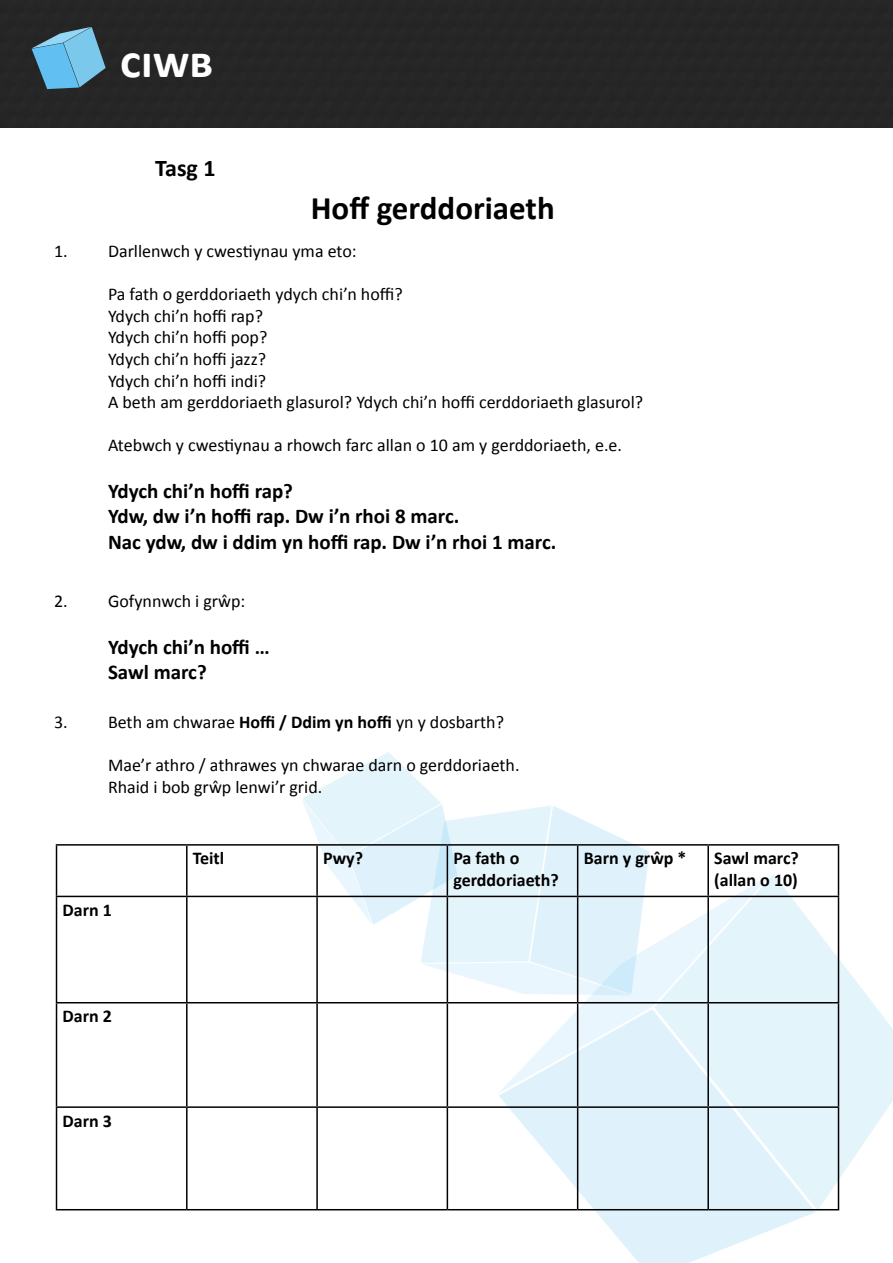
<style>
.page{position:relative;width:893px;height:1263px;background:#fff}
.page>*{position:absolute;margin:0;border:0;box-sizing:border-box;transform-origin:0 0}
.t1{font:700 45px "Calibri";color:#fff}
.t2{font:700 33px "Calibri";color:#000}
.t3{font:700 24px "Calibri";color:#000}
.t4{font:700 21px/25.2px "Calibri";color:#000}
.t5{font:18px/21.6px "Calibri";color:#000}
.t6{font:700 18px/21.6px "Calibri";color:#000}
.s1{font-weight:700}
</style>
<div class="page">
<img style="left:293px;top:752px;width:600px;height:511px">
<div style="left:0;top:0;width:893px;height:128px;background:#262626"></div>
<svg style="left:32px;top:27px;width:74px;height:62px;background:#5992af"></svg>
<hr style="left:56px;top:844px;width:131px;height:2px;background:#000">
<hr style="left:56px;top:846px;width:1px;height:50px;background:#000">
<hr style="left:187px;top:844px;width:130px;height:2px;background:#000">
<hr style="left:186px;top:846px;width:2px;height:50px;background:#000">
<hr style="left:317px;top:844px;width:130px;height:2px;background:#000">
<hr style="left:316px;top:846px;width:2px;height:50px;background:#000">
<hr style="left:447px;top:844px;width:131px;height:2px;background:#000">
<hr style="left:447px;top:846px;width:1px;height:50px;background:#000">
<hr style="left:578px;top:844px;width:130px;height:2px;background:#000">
<hr style="left:577px;top:846px;width:1px;height:50px;background:#000">
<hr style="left:708px;top:844px;width:131px;height:2px;background:#000">
<hr style="left:707px;top:846px;width:2px;height:50px;background:#000">
<hr style="left:838px;top:846px;width:1px;height:50px;background:#000">
<hr style="left:56px;top:896px;width:131px;height:1px;background:#000">
<hr style="left:56px;top:897px;width:1px;height:105px;background:#000">
<hr style="left:187px;top:896px;width:130px;height:1px;background:#000">
<hr style="left:186px;top:897px;width:2px;height:105px;background:#000">
<hr style="left:317px;top:896px;width:130px;height:1px;background:#000">
<hr style="left:316px;top:897px;width:2px;height:105px;background:#000">
<hr style="left:447px;top:896px;width:131px;height:1px;background:#000">
<hr style="left:447px;top:897px;width:1px;height:105px;background:#000">
<hr style="left:578px;top:896px;width:130px;height:1px;background:#000">
<hr style="left:577px;top:897px;width:1px;height:105px;background:#000">
<hr style="left:708px;top:896px;width:131px;height:1px;background:#000">
<hr style="left:707px;top:897px;width:2px;height:105px;background:#000">
<hr style="left:838px;top:897px;width:1px;height:105px;background:#000">
<hr style="left:56px;top:1002px;width:131px;height:1px;background:#000">
<hr style="left:56px;top:1003px;width:1px;height:103px;background:#000">
<hr style="left:187px;top:1002px;width:130px;height:1px;background:#000">
<hr style="left:186px;top:1003px;width:2px;height:103px;background:#000">
<hr style="left:317px;top:1002px;width:130px;height:1px;background:#000">
<hr style="left:316px;top:1003px;width:2px;height:103px;background:#000">
<hr style="left:447px;top:1002px;width:131px;height:1px;background:#000">
<hr style="left:447px;top:1003px;width:1px;height:103px;background:#000">
<hr style="left:578px;top:1002px;width:130px;height:1px;background:#000">
<hr style="left:577px;top:1003px;width:1px;height:103px;background:#000">
<hr style="left:708px;top:1002px;width:131px;height:1px;background:#000">
<hr style="left:707px;top:1003px;width:2px;height:103px;background:#000">
<hr style="left:838px;top:1003px;width:1px;height:103px;background:#000">
<hr style="left:56px;top:1106px;width:131px;height:2px;background:#000">
<hr style="left:56px;top:1108px;width:1px;height:101px;background:#000">
<hr style="left:187px;top:1106px;width:130px;height:2px;background:#000">
<hr style="left:186px;top:1108px;width:2px;height:101px;background:#000">
<hr style="left:317px;top:1106px;width:130px;height:2px;background:#000">
<hr style="left:316px;top:1108px;width:2px;height:101px;background:#000">
<hr style="left:447px;top:1106px;width:131px;height:2px;background:#000">
<hr style="left:447px;top:1108px;width:1px;height:101px;background:#000">
<hr style="left:578px;top:1106px;width:130px;height:2px;background:#000">
<hr style="left:577px;top:1108px;width:1px;height:101px;background:#000">
<hr style="left:708px;top:1106px;width:131px;height:2px;background:#000">
<hr style="left:707px;top:1108px;width:2px;height:101px;background:#000">
<hr style="left:838px;top:1108px;width:1px;height:101px;background:#000">
<hr style="left:56px;top:1209px;width:131px;height:1px;background:#000">
<hr style="left:187px;top:1209px;width:130px;height:1px;background:#000">
<hr style="left:317px;top:1209px;width:130px;height:1px;background:#000">
<hr style="left:447px;top:1209px;width:131px;height:1px;background:#000">
<hr style="left:578px;top:1209px;width:130px;height:1px;background:#000">
<hr style="left:708px;top:1209px;width:131px;height:1px;background:#000">
<h1 class="t1" style="left:120px;top:34px;width:95px">ciwb</h1>
<h3 class="t3" style="left:155px;top:153px;width:62px">Tasg 1</h3>
<h2 class="t2" style="left:311px;top:187px;width:245px">Hoff gerddoriaeth</h2>
<p class="t5" style="left:54px;top:240px;width:304px">1. Darllenwch y cwestiynau yma eto:</p>
<p class="t5" style="left:108px;top:283px;width:537px">Pa fath o gerddoriaeth ydych chi’n hoffi?<br>Ydych chi’n hoffi rap?<br>Ydych chi’n hoffi pop?<br>Ydych chi’n hoffi jazz?<br>Ydych chi’n hoffi indi?<br>A beth am gerddoriaeth glasurol? Ydych chi’n hoffi cerddoriaeth glasurol?</p>
<p class="t5" style="left:108px;top:435px;width:516px">Atebwch y cwestiynau a rhowch farc allan o 10 am y gerddoriaeth, e.e.</p>
<p class="t4" style="left:108px;top:479px;width:450px">Ydych chi’n hoffi rap?<br>Ydw, dw i’n hoffi rap. Dw i’n rhoi 8 marc.<br>Nac ydw, dw i ddim yn hoffi rap. Dw i’n rhoi 1 marc.</p>
<p class="t5" style="left:54px;top:590px;width:193px">2. Gofynnwch i grŵp:</p>
<p class="t4" style="left:108px;top:634px;width:163px">Ydych chi’n hoffi …<br>Sawl marc?</p>
<p class="t5" style="left:54px;top:711px;width:451px">3. Beth am chwarae <span class="s1">Hoffi / Ddim yn hoffi</span> yn y dosbarth?</p>
<p class="t5" style="left:108px;top:754px;width:413px">Mae’r athro / athrawes yn chwarae darn o gerddoriaeth.<br>Rhaid i bob grŵp lenwi’r grid.</p>
<p class="t6" style="left:63px;top:899px;width:51px">Darn 1</p>
<p class="t6" style="left:63px;top:1005px;width:51px">Darn 2</p>
<p class="t6" style="left:63px;top:1110px;width:51px">Darn 3</p>
<p class="t6" style="left:193px;top:847px;width:33px">Teitl</p>
<p class="t6" style="left:323px;top:847px;width:41px">Pwy?</p>
<p class="t6" style="left:453px;top:847px;width:107px">Pa fath o gerddoriaeth?</p>
<p class="t6" style="left:584px;top:847px;width:104px">Barn y grŵp *</p>
<p class="t6" style="left:714px;top:847px;width:86px">Sawl marc? (allan o 10)</p>
</div>
